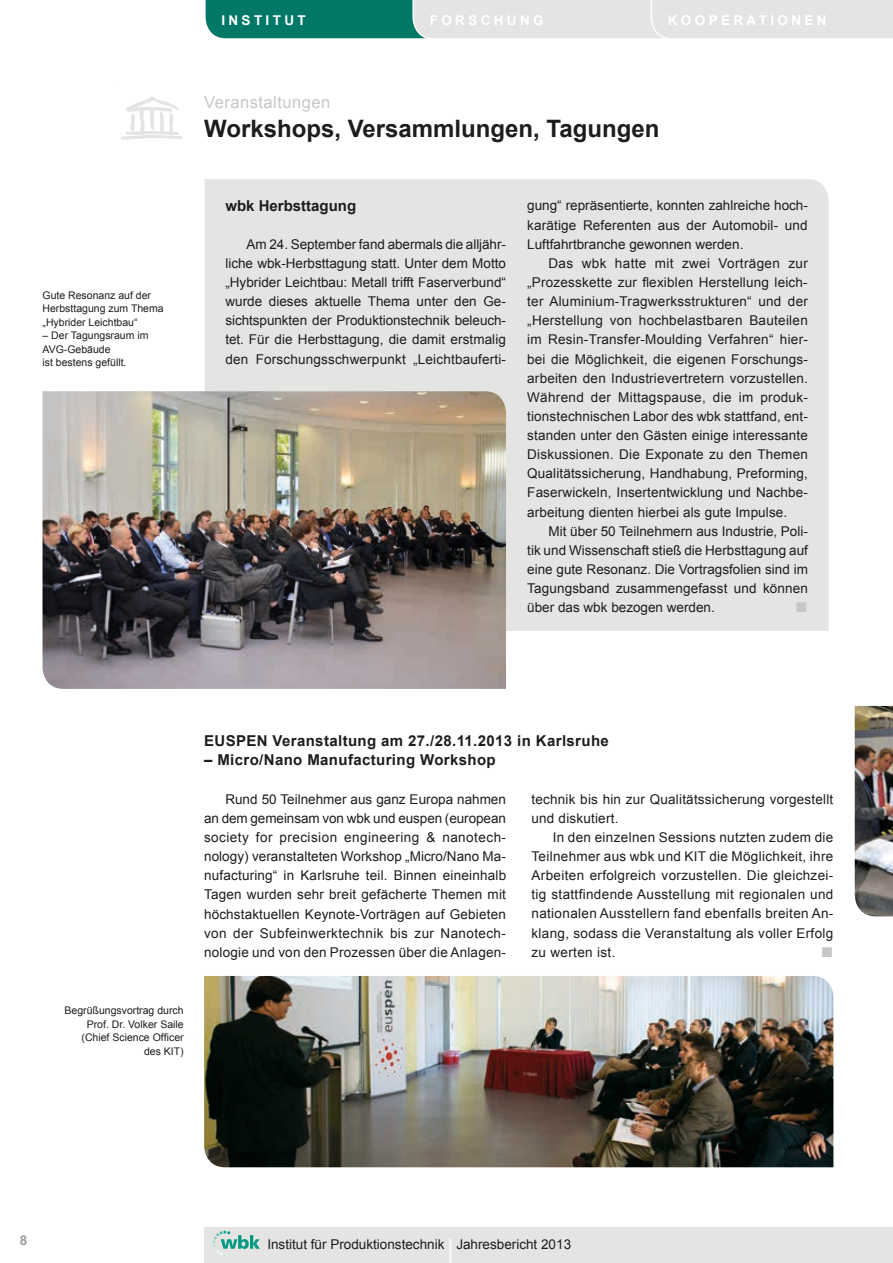
<style>
.page{position:relative;width:893px;height:1263px;background:#fff}
.page>*{position:absolute;margin:0;border:0;box-sizing:border-box;transform-origin:0 0}
.t1{font:52.05px "Arial";color:#fff;scale:.3 1}
.t2{font:700 24px "Arial";color:#1d1d1b}
.t3{font:21px "Arial";color:#c7c7c6}
.t4{font:16.5px "Arial";letter-spacing:.03em;color:#c7c7c6}
.t5{font:700 15px "Arial";letter-spacing:.025em;color:#1d1d1b}
.t6{font:700 15px "Arial";color:#1d1d1b}
.t7{font:13.5px/19.2px "Arial";letter-spacing:.01em;color:#1d1d1b;text-align:justify}
.t8{font:700 13.5px "Arial";letter-spacing:.25em;color:#fff}
.t9{font:700 13.5px "Arial";color:#9d9d9d}
.t10{font:10.5px/13.5px "Arial";color:#1d1d1b}
</style>
<div class="page">
<div style="left:204px;top:1227px;width:689px;height:36px;background:#e4e4e3"></div>
<svg style="left:205px;top:0;width:688px;height:39px;background:#a1c4be"></svg>
<img style="left:855px;top:706px;width:38px;height:210px">
<div style="left:205px;top:179px;width:624px;height:452px;background:#e4e4e3"></div>
<img style="left:43px;top:391px;width:463px;height:298px">
<img style="left:204px;top:976px;width:629px;height:191px">
<svg style="left:121px;top:96px;width:62px;height:44px"></svg>
<p class="t10" style="left:43px;top:289px;width:123px">Gute Resonanz auf der<br>Herbsttagung zum Thema „Hybrider Leichtbau“</p>
<p class="t10" style="left:43px;top:329px;width:108px">– Der Tagungsraum im<br>AVG-Gebäude<br>ist bestens gefüllt.</p>
<p class="t8" style="left:221px;top:11px;width:86px">INSTITUT</p>
<p class="t8" style="left:430px;top:11px;width:115px">FORSCHUNG</p>
<p class="t8" style="left:668px;top:11px;width:160px">KOOPERATIONEN</p>
<p class="t4" style="left:204px;top:91px;width:128px">Veranstaltungen</p>
<h2 class="t2" style="left:204px;top:112px;width:457px">Workshops, Versammlungen, Tagungen</h2>
<p class="t6" style="left:225px;top:195px;width:132px">wbk Herbsttagung</p>
<p class="t7" style="left:225px;top:235px;width:282px;text-indent:21px">Am 24. September fand abermals die alljähr&shy;liche wbk-Herbsttagung statt. Unter dem Motto „Hybrider Leichtbau: Metall trifft Faserverbund“ wurde dieses aktuelle Thema unter den Ge&shy;sichtspunkten der Produktionstechnik beleuch&shy;tet. Für die Herbsttagung, die damit erstmalig den Forschungsschwerpunkt „Leichtbauferti-</p>
<p class="t7" style="left:527px;top:196px;width:282px">gung“ repräsentierte, konnten zahlreiche hoch&shy;karätige Referenten aus der Automobil- und Luftfahrtbranche gewonnen werden.</p>
<p class="t7" style="left:527px;top:254px;width:282px;text-indent:21px">Das wbk hatte mit zwei Vorträgen zur „Prozesskette zur flexiblen Herstellung leich&shy;ter Aluminium-Tragwerksstrukturen“ und der „Herstellung von hochbelastbaren Bauteilen im Resin-Transfer-Moulding Verfahren“ hier&shy;bei die Möglichkeit, die eigenen Forschungs&shy;arbeiten den Industrievertretern vorzustellen.<br>Während der Mittagspause, die im produk&shy;tionstechnischen Labor des wbk stattfand, ent&shy;standen unter den Gästen einige interessante Diskussionen. Die Exponate zu den Themen Qualitätssicherung, Handhabung, Preforming, Faserwickeln, Insertentwicklung und Nachbe&shy;arbeitung dienten hierbei als gute Impulse.</p>
<p class="t7" style="left:527px;top:521px;width:282px;text-indent:21px">Mit über 50 Teilnehmern aus Industrie, Poli&shy;tik und Wissenschaft stieß die Herbsttagung auf eine gute Resonanz. Die Vortragsfolien sind im Tagungsband zusammengefasst und können über das wbk bezogen werden.</p>
<h3 class="t3" style="left:795px;top:591px;width:14px">■</h3>
<p class="t10" style="left:65px;top:1004px;width:121px;text-align:right">Begrüßungsvortrag durch<br>Prof. Dr. Volker Saile (Chief Science Officer des KIT)</p>
<p class="t5" style="left:204px;top:731px;width:406px">EUSPEN Veranstaltung am 27./28.11.2013 in Karlsruhe</p>
<p class="t5" style="left:204px;top:750px;width:293px">– Micro/Nano Manufacturing Workshop</p>
<p class="t7" style="left:204px;top:789px;width:304px;text-indent:21px">Rund 50 Teilnehmer aus ganz Europa nahmen an dem gemeinsam von wbk und euspen (european society for precision engineering &amp; nanotech&shy;nology) veranstalteten Workshop „Micro/Nano Ma&shy;nufacturing“ in Karlsruhe teil. Binnen eineinhalb Tagen wurden sehr breit gefächerte Themen mit höchstaktuellen Keynote-Vorträgen auf Gebieten von der Subfeinwerktechnik bis zur Nanotech&shy;nologie und von den Prozessen über die Anlagen-</p>
<p class="t7" style="left:531px;top:789px;width:303px">technik bis hin zur Qualitätssicherung vorgestellt und diskutiert.</p>
<p class="t7" style="left:531px;top:828px;width:303px;text-indent:21px">In den einzelnen Sessions nutzten zudem die Teilnehmer aus wbk und KIT die Möglichkeit, ihre Arbeiten erfolgreich vorzustellen. Die gleichzei&shy;tig stattfindende Ausstellung mit regionalen und nationalen Ausstellern fand ebenfalls breiten An&shy;klang, sodass die Veranstaltung als voller Erfolg zu werten ist.</p>
<h3 class="t3" style="left:821px;top:936px;width:14px">■</h3>
<p class="t9" style="left:20px;top:1232px;width:9px">8</p>
<p class="t7" style="left:267px;top:1234px;width:179px">Institut für Produktionstechnik</p>
<h1 class="t1" style="left:448px;top:1223px;width:16px">I</h1>
<p class="t7" style="left:456px;top:1234px;width:116px">Jahresbericht 2013</p>
</div>
